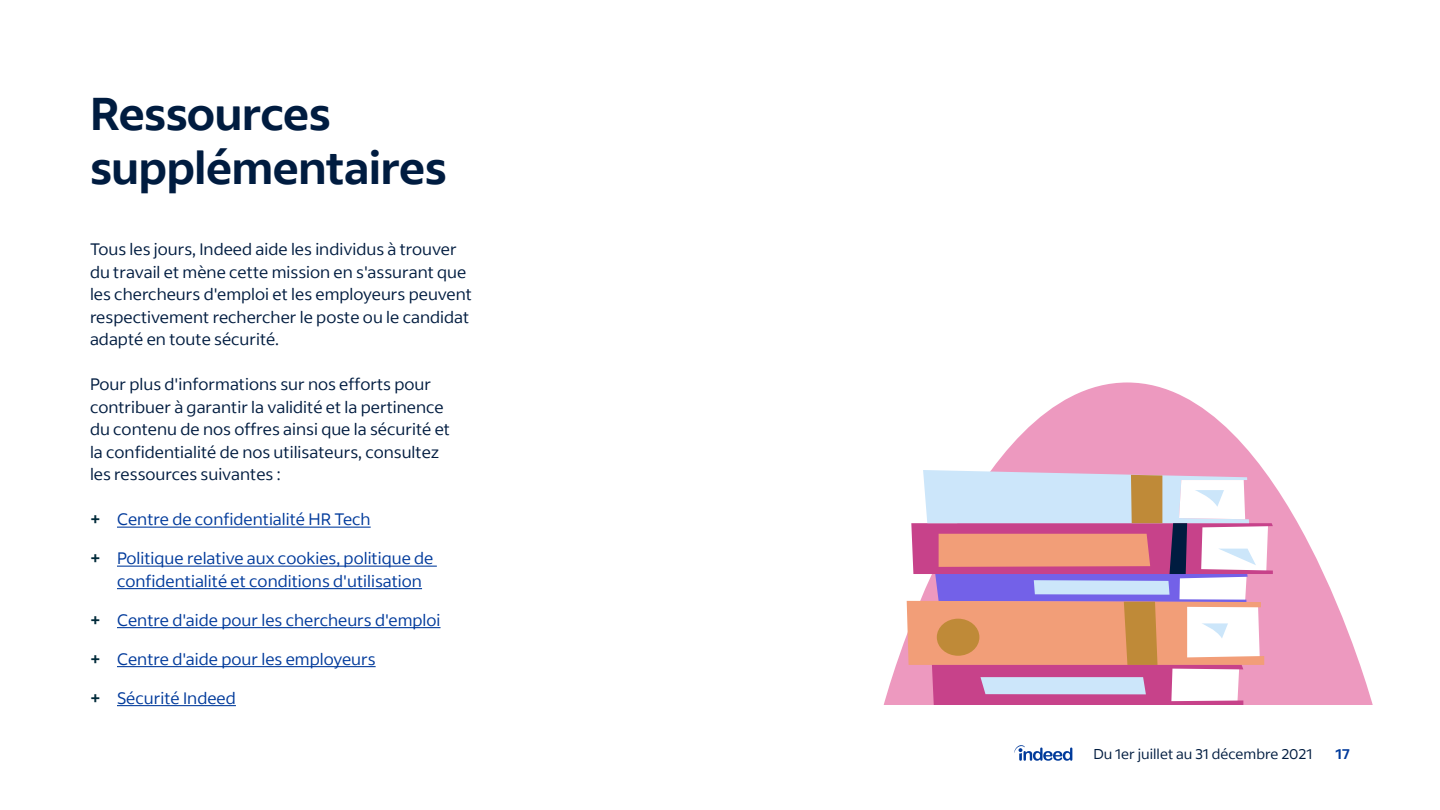
<style>
.page{position:relative;width:1440px;height:810px;background:#fff}
.page>*{position:absolute;margin:0;border:0;box-sizing:border-box;transform-origin:0 0}
.t1{font:700 45.75px/53.2px "Indeed Sans";letter-spacing:-.015em;color:#001c40}
.t2{font:16.5px/22.5px "Indeed Sans";color:#001c40}
.t3{font:16.5px/22.5px "Indeed Sans";color:#003a9b}
.t4{font:14.25px "Indeed Sans";color:#001c40}
.t5{font:700 14.25px "Indeed Sans";color:#003a9b}
.s1{font-weight:700;color:#002a3a}
</style>
<div class="page">
<hr style="left:117px;top:527px;width:254px;height:1px;background:#003a9b">
<hr style="left:117px;top:566px;width:320px;height:1px;background:#003a9b">
<hr style="left:117px;top:588px;width:305px;height:1px;background:#003a9b">
<hr style="left:117px;top:627px;width:324px;height:1px;background:#003a9b">
<hr style="left:117px;top:666px;width:259px;height:1px;background:#003a9b">
<hr style="left:117px;top:705px;width:119px;height:1px;background:#003a9b">
<svg style="left:884px;top:382px;width:489px;height:323px"></svg>
<svg style="left:907px;top:470px;width:366px;height:235px"></svg>
<svg style="left:1014px;top:745px;width:58px;height:16px"></svg>
<p class="t1" style="left:90px;top:87px;width:358px">Ressources supplémentaires</p>
<p class="t2" style="left:90px;top:238px;width:384px">Tous les jours, Indeed aide les individus à trouver du travail et mène cette mission en s'assurant que les chercheurs d'emploi et les employeurs peuvent respectivement rechercher le poste ou le candidat adapté en toute sécurité.</p>
<p class="t2" style="left:90px;top:373px;width:362px">Pour plus d'informations sur nos efforts pour contribuer à garantir la validité et la pertinence du contenu de nos offres ainsi que la sécurité et la confidentialité de nos utilisateurs, consultez les ressources suivantes :</p>
<p class="t3" style="left:90px;top:508px;width:282px"><span class="s1">+</span> Centre de confidentialité HR Tech</p>
<p class="t3" style="left:117px;top:547px;width:318px;text-indent:-27px"><span class="s1">+</span> Politique relative aux cookies, politique de confidentialité et conditions d'utilisation</p>
<p class="t3" style="left:90px;top:608px;width:352px"><span class="s1">+</span> Centre d'aide pour les chercheurs d'emploi</p>
<p class="t3" style="left:90px;top:647px;width:287px"><span class="s1">+</span> Centre d'aide pour les employeurs</p>
<p class="t3" style="left:90px;top:686px;width:147px"><span class="s1">+</span> Sécurité Indeed</p>
<p class="t4" style="left:1093px;top:745px;width:221px">Du 1er juillet au 31 décembre 2021</p>
<p class="t5" style="left:1336px;top:745px;width:16px">17</p>
</div>
